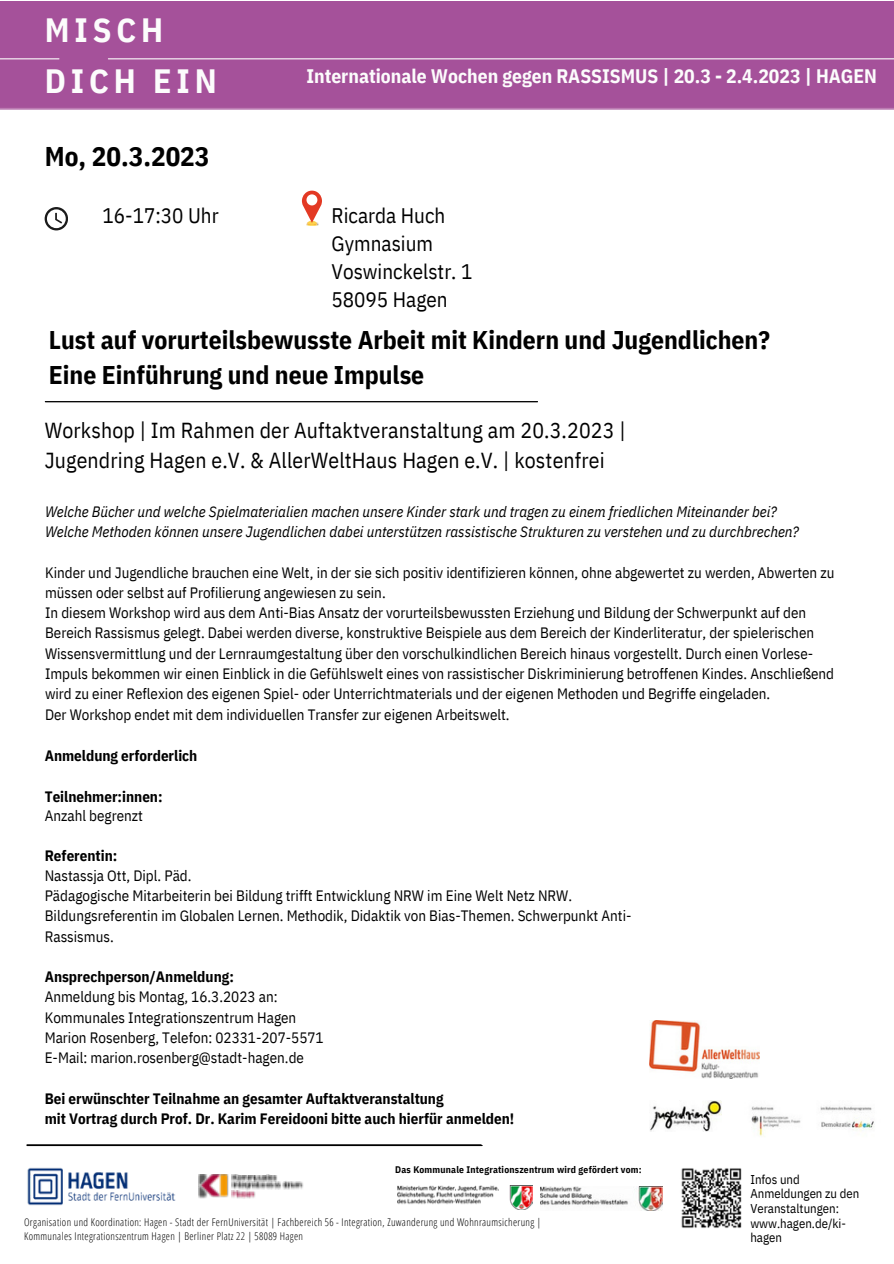
<style>
.page{position:relative;width:894px;height:1264px;background:#fff}
.page>*{position:absolute;margin:0;border:0;box-sizing:border-box;transform-origin:0 0}
.t1{font:700 33.6px/50.7px "IBM Plex Sans Cond";letter-spacing:.145em;color:#fcfcfc}
.t2{font:700 27px "IBM Plex Sans Cond";color:#000}
.t3{font:700 25.5px/35px "IBM Plex Sans Cond";color:#000}
.t4{font:21.75px/29.2px "IBM Plex Sans Cond";letter-spacing:.005em;color:#000}
.t5{font:21px/28.2px "IBM Plex Sans Cond";color:#000}
.t6{font:700 19.5px "IBM Plex Sans Cond";color:#fcfcfc}
.t7{font:15px/20.2px "IBM Plex Sans Cond";color:#000}
.t8{font:italic 15px/20.2px "IBM Plex Sans Cond";color:#000}
.t9{font:700 15px/20.2px "IBM Plex Sans Cond";color:#000}
.t10{font:12.75px/14.7px "IBM Plex Sans Cond";color:#000}
.t11{font:300 10.65px/13.5px "Open Sans Condensed";letter-spacing:.03em;color:#000}
.t12{font:700 9.6px "IBM Plex Sans Cond";letter-spacing:.02em;color:#000}
</style>
<div class="page">
<hr style="left:27px;top:1144px;width:455px;height:1px;background:#000">
<hr style="left:45px;top:401px;width:492px;height:1px;background:#000">
<div style="left:0;top:2px;width:893px;height:108px;background:#a5519a"></div>
<img style="left:27px;top:1167px;width:149px;height:39px">
<img style="left:278px;top:1181px;width:7px;height:8px">
<svg style="left:285px;top:1181px;width:19px;height:8px"></svg>
<svg style="left:231px;top:1174px;width:47px;height:25px"></svg>
<img style="left:207px;top:1174px;width:12px;height:23px">
<img style="left:219px;top:1174px;width:9px;height:23px">
<svg style="left:198px;top:1174px;width:9px;height:23px"></svg>
<img style="left:397px;top:1185px;width:135px;height:24px">
<img style="left:541px;top:1186px;width:121px;height:24px">
<img style="left:681px;top:1168px;width:61px;height:60px">
<img style="left:649px;top:1020px;width:110px;height:58px">
<img style="left:650px;top:1100px;width:71px;height:31px">
<img style="left:751px;top:1106px;width:123px;height:30px">
<hr style="left:108px;top:58px;width:785px;height:1px;background:#fcfcfc">
<hr style="left:0;top:58px;width:59px;height:1px;background:#fcfcfc">
<svg style="left:45px;top:207px;width:23px;height:23px"></svg>
<svg style="left:302px;top:191px;width:20px;height:35px"></svg>
<div style="left:306px;top:194px;width:11px;height:11px;background:#fff;border-radius:50%"></div>
<h1 class="t1" style="left:45px;top:4px;width:173px">MISCH<br>DICH EIN</h1>
<h2 class="t2" style="left:45px;top:138px;width:166px">Mo, 20.3.2023</h2>
<h3 class="t5" style="left:102px;top:201px;width:118px">16-17:30 Uhr</h3>
<h3 class="t6" style="left:306px;top:63px;width:572px">Internationale Wochen gegen RASSISMUS | 20.3 - 2.4.2023 | HAGEN</h3>
<h3 class="t5" style="left:331px;top:201px;width:142px">Ricarda Huch<br>Gymnasium<br>Voswinckelstr. 1<br>58095 Hagen</h3>
<h3 class="t3" style="left:49px;top:322px;width:722px">Lust auf vorurteilsbewusste Arbeit mit Kindern und Jugendlichen?<br>Eine Einführung und neue Impulse</h3>
<h3 class="t4" style="left:45px;top:416px;width:582px">Workshop | Im Rahmen der Auftaktveranstaltung am 20.3.2023 |<br>Jugendring Hagen e.V. &amp; AllerWeltHaus Hagen e.V. | kostenfrei</h3>
<p class="t8" style="left:45px;top:501px;width:755px">Welche Bücher und welche Spielmaterialien machen unsere Kinder stark und tragen zu einem friedlichen Miteinander bei?<br>Welche Methoden können unsere Jugendlichen dabei unterstützen rassistische Strukturen zu verstehen und zu durchbrechen?</p>
<p class="t7" style="left:45px;top:562px;width:790px">Kinder und Jugendliche brauchen eine Welt, in der sie sich positiv identifizieren können, ohne abgewertet zu werden, Abwerten zu müssen oder selbst auf Profilierung angewiesen zu sein.<br>In diesem Workshop wird aus dem Anti-Bias Ansatz der vorurteilsbewussten Erziehung und Bildung der Schwerpunkt auf den Bereich Rassismus gelegt. Dabei werden diverse, konstruktive Beispiele aus dem Bereich der Kinderliteratur, der spielerischen Wissensvermittlung und der Lernraumgestaltung über den vorschulkindlichen Bereich hinaus vorgestellt. Durch einen Vorlese-Impuls bekommen wir einen Einblick in die Gefühlswelt eines von rassistischer Diskriminierung betroffenen Kindes. Anschließend wird zu einer Reflexion des eigenen Spiel- oder Unterrichtmaterials und der eigenen Methoden und Begriffe eingeladen.<br>Der Workshop endet mit dem individuellen Transfer zur eigenen Arbeitswelt.</p>
<p class="t9" style="left:45px;top:745px;width:154px">Anmeldung erforderlich</p>
<p class="t9" style="left:45px;top:786px;width:119px">Teilnehmer:innen:</p>
<p class="t7" style="left:45px;top:805px;width:100px">Anzahl begrenzt</p>
<p class="t9" style="left:45px;top:844px;width:74px">Referentin:</p>
<p class="t7" style="left:45px;top:865px;width:588px">Nastassja Ott, Dipl. Päd.<br>Pädagogische Mitarbeiterin bei Bildung trifft Entwicklung NRW im Eine Welt Netz NRW.<br>Bildungsreferentin im Globalen Lernen. Methodik, Didaktik von Bias-Themen. Schwerpunkt Anti-Rassismus.</p>
<p class="t9" style="left:45px;top:966px;width:191px">Ansprechperson/Anmeldung:</p>
<p class="t7" style="left:45px;top:986px;width:280px">Anmeldung bis Montag, 16.3.2023 an:<br>Kommunales Integrationszentrum Hagen Marion Rosenberg, Telefon: 02331-207-5571<br>E-Mail: marion.rosenberg@stadt-hagen.de</p>
<p class="t9" style="left:45px;top:1088px;width:471px">Bei erwünschter Teilnahme an gesamter Auftaktveranstaltung<br>mit Vortrag durch Prof. Dr. Karim Fereidooni bitte auch hierfür anmelden!</p>
<p class="t12" style="left:395px;top:1162px;width:248px">Das Kommunale Integrationszentrum wird gefördert vom:</p>
<p class="t11" style="left:24px;top:1215px;width:518px">Organisation und Koordination: Hagen - Stadt der FernUniversität | Fachbereich 56 - Integration, Zuwanderung und Wohnraumsicherung |<br>Kommunales Integrationszentrum Hagen | Berliner Platz 22 | 58089 Hagen</p>
<p class="t10" style="left:750px;top:1171px;width:110px">Infos und<br>Anmeldungen zu den<br>Veranstaltungen: www.hagen.de/ki&shy;hagen</p>
</div>
